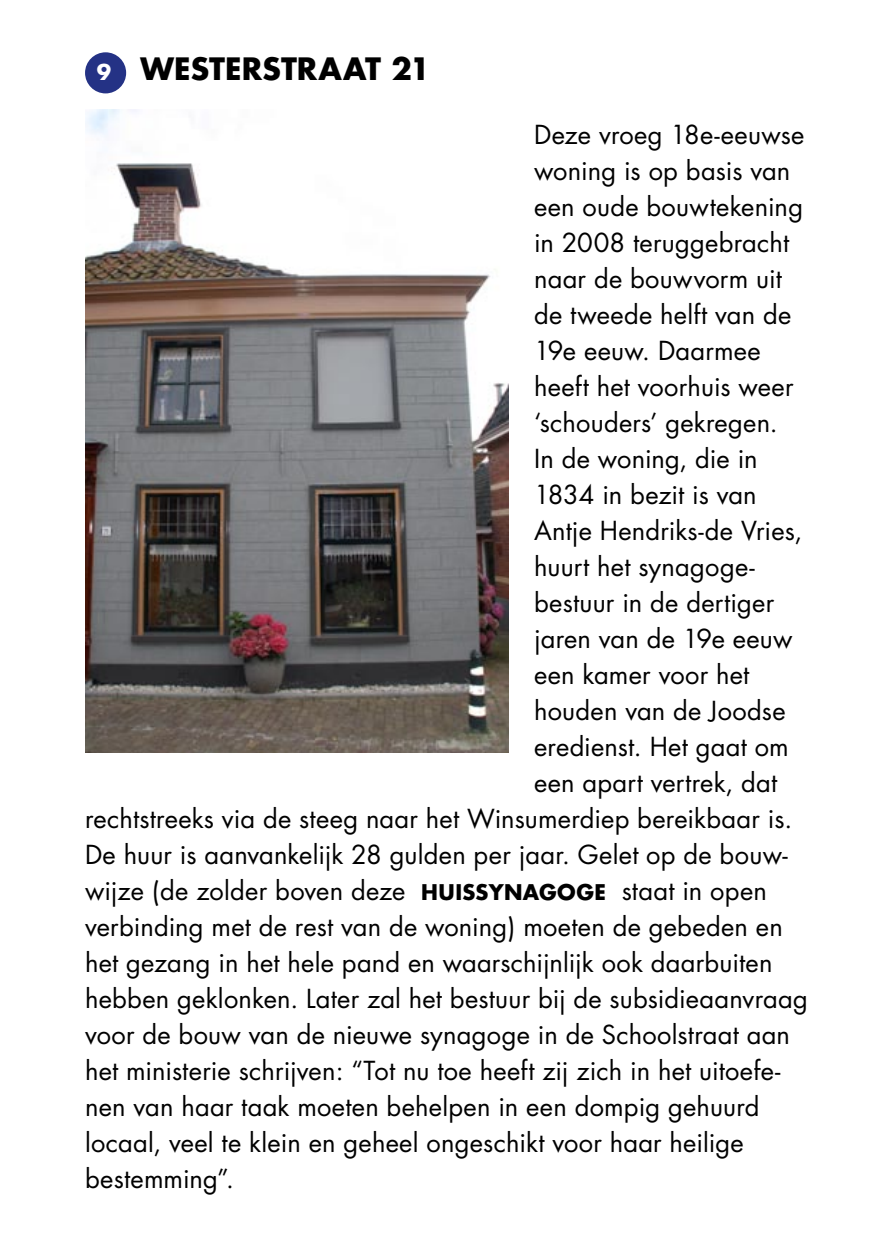
<style>
.page{position:relative;width:893px;height:1259px;background:#fff}
.page>*{position:absolute;margin:0;border:0;box-sizing:border-box;transform-origin:0 0}
.t1{font:700 30px "Futura";color:#000}
.t2{font:25.5px "Futura";letter-spacing:.01em;color:#000}
.t3{font:700 21px "Futura";color:#fff}
.s1{font-weight:700;font-size:21px}
</style>
<div class="page">
<img style="left:85px;top:109px;width:424px;height:644px">
<div style="left:85px;top:52px;width:41px;height:41px;background:#243285;border-radius:50%"></div>
<p class="t3" style="left:97px;top:58px;width:16px">9</p>
<p class="t1" style="left:140px;top:49px;width:291px">WESTERSTRAAT 21</p>
<p class="t2" style="left:534px;top:118px;width:272px">Deze vroeg 18e-eeuwse</p>
<p class="t2" style="left:534px;top:154px;width:258px">woning is op basis van</p>
<p class="t2" style="left:534px;top:190px;width:271px">een oude bouwtekening</p>
<p class="t2" style="left:534px;top:226px;width:257px">in 2008 teruggebracht</p>
<p class="t2" style="left:534px;top:262px;width:249px">naar de bouwvorm uit</p>
<p class="t2" style="left:534px;top:298px;width:259px">de tweede helft van de</p>
<p class="t2" style="left:534px;top:334px;width:228px">19e eeuw. Daarmee</p>
<p class="t2" style="left:534px;top:370px;width:261px">heeft het voorhuis weer</p>
<p class="t2" style="left:534px;top:406px;width:245px">‘schouders’ gekregen.</p>
<p class="t2" style="left:534px;top:442px;width:225px">In de woning, die in</p>
<p class="t2" style="left:534px;top:478px;width:224px">1834 in bezit is van</p>
<p class="t2" style="left:534px;top:514px;width:270px">Antje Hendriks-de Vries,</p>
<p class="t2" style="left:534px;top:550px;width:222px">huurt het synagoge-</p>
<p class="t2" style="left:534px;top:586px;width:242px">bestuur in de dertiger</p>
<p class="t2" style="left:534px;top:622px;width:260px">jaren van de 19e eeuw</p>
<p class="t2" style="left:534px;top:658px;width:217px">een kamer voor het</p>
<p class="t2" style="left:534px;top:694px;width:253px">houden van de Joodse</p>
<p class="t2" style="left:534px;top:730px;width:256px">eredienst. Het gaat om</p>
<p class="t2" style="left:534px;top:766px;width:245px">een apart vertrek, dat</p>
<p class="t2" style="left:85px;top:802px;width:709px">rechtstreeks via de steeg naar het Winsumerdiep bereikbaar is.</p>
<p class="t2" style="left:85px;top:838px;width:704px">De huur is aanvankelijk 28 gulden per jaar. Gelet op de bouw-</p>
<p class="t2" style="left:85px;top:874px;width:683px">wijze (de zolder boven deze <span class="s1">HUISSYNAGOGE</span> staat in open</p>
<p class="t2" style="left:85px;top:910px;width:699px">verbinding met de rest van de woning) moeten de gebeden en</p>
<p class="t2" style="left:85px;top:946px;width:689px">het gezang in het hele pand en waarschijnlijk ook daarbuiten</p>
<p class="t2" style="left:85px;top:982px;width:724px">hebben geklonken. Later zal het bestuur bij de subsidieaanvraag</p>
<p class="t2" style="left:85px;top:1018px;width:706px">voor de bouw van de nieuwe synagoge in de Schoolstraat aan</p>
<p class="t2" style="left:85px;top:1054px;width:697px">het ministerie schrijven: “Tot nu toe heeft zij zich in het uitoefe-</p>
<p class="t2" style="left:85px;top:1090px;width:676px">nen van haar taak moeten behelpen in een dompig gehuurd</p>
<p class="t2" style="left:85px;top:1126px;width:660px">locaal, veel te klein en geheel ongeschikt voor haar heilige</p>
<p class="t2" style="left:85px;top:1162px;width:151px">bestemming”.</p>
</div>
